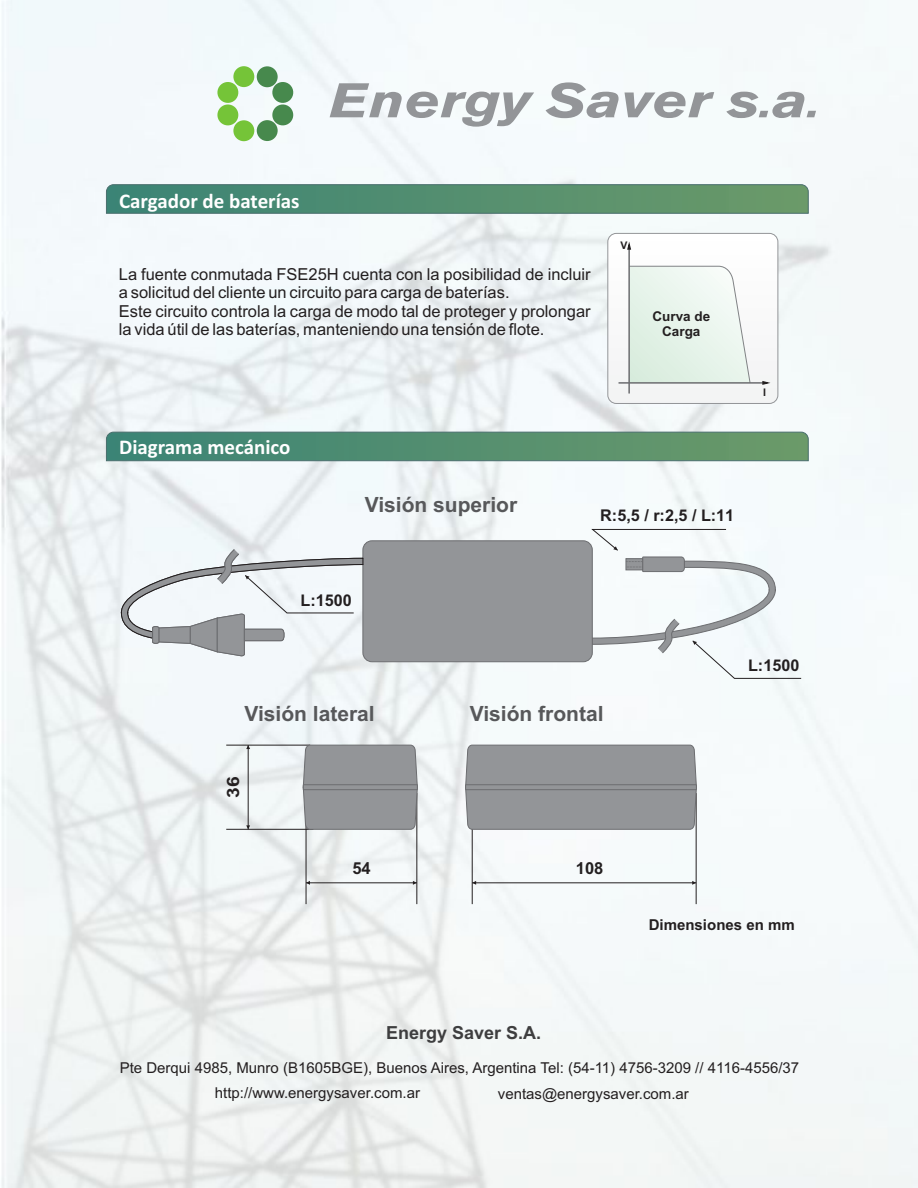
<style>
.page{position:relative;width:918px;height:1188px;background:#fff}
.page>*{position:absolute;margin:0;border:0;box-sizing:border-box;transform-origin:0 0}
.t1{font:700 21px "Arial";color:#57585a}
.t2{font:700 21px "Calibri";color:#fff}
.t3{font:700 18px "Arial";color:#3e3e3f}
.t4{font:700 16.95px "Arial";color:#231f20;scale:1.13 1}
.t5{font:16.5px/18.5px "Arial";color:#231f20}
.t6{font:700 16.5px "Arial";color:#231f20}
.t7{font:700 16.2px "Arial";color:#231f20}
.t8{font:15px "Arial";color:#231f20}
.t9{font:700 15px "Arial";color:#231f20}
.t10{font:700 13.5px/15.1px "Arial";color:#231f20;text-align:center}
.t11{font:700 10.5px "Arial";color:#231f20}
</style>
<div class="page">
<img style="left:1px;top:0;width:917px;height:1188px">
<hr style="left:226px;top:829px;width:87px;height:1px;background:#231f20">
<hr style="left:696px;top:793px;width:1px;height:111px;background:#231f20">
<hr style="left:417px;top:793px;width:1px;height:111px;background:#231f20">
<hr style="left:226px;top:745px;width:84px;height:1px;background:#231f20">
<hr style="left:248px;top:745px;width:1px;height:84px;background:#231f20">
<svg style="left:246px;top:745px;width:4px;height:4px"></svg>
<svg style="left:246px;top:825px;width:4px;height:4px"></svg>
<hr style="left:472px;top:883px;width:224px;height:1px;background:#231f20">
<svg style="left:692px;top:881px;width:4px;height:4px"></svg>
<hr style="left:306px;top:883px;width:111px;height:1px;background:#231f20">
<svg style="left:413px;top:881px;width:4px;height:4px"></svg>
<div style="left:363px;top:540px;width:230px;height:122px;background:#939598;border:1px solid #6c6d70;border-radius:9px"></div>
<hr style="left:472px;top:793px;width:1px;height:111px;background:#231f20">
<hr style="left:306px;top:793px;width:1px;height:111px;background:#231f20">
<div style="left:465px;top:744px;width:232px;height:86px;background:#939598"></div>
<svg style="left:465px;top:784px;width:232px;height:6px"></svg>
<svg style="left:302px;top:744px;width:116px;height:86px;background:#949699"></svg>
<svg style="left:303px;top:784px;width:115px;height:6px"></svg>
<svg style="left:592px;top:529px;width:210px;height:150px"></svg>
<svg style="left:121px;top:549px;width:243px;height:107px"></svg>
<div style="left:608px;top:233px;width:170px;height:170px;background:#fafafa;border-radius:9px"></div>
<div style="left:608px;top:233px;width:170px;height:171px;border:1px solid #939598;border-radius:9px"></div>
<svg style="left:630px;top:266px;width:120px;height:116px"></svg>
<hr style="left:619px;top:382px;width:144px;height:2px;background:#6c6d70">
<hr style="left:628px;top:249px;width:2px;height:145px;background:#6c6d70">
<svg style="left:762px;top:380px;width:9px;height:5px"></svg>
<svg style="left:627px;top:242px;width:4px;height:8px"></svg>
<svg style="left:106px;top:184px;width:703px;height:30px;background:#548d70"></svg>
<svg style="left:106px;top:432px;width:703px;height:29px;background:#538d6f"></svg>
<div style="left:257px;top:66px;width:21px;height:21px;background:#47894d;border-radius:50%"></div>
<div style="left:257px;top:120px;width:21px;height:21px;background:#47894d;border-radius:50%"></div>
<div style="left:233px;top:66px;width:21px;height:21px;background:#75c438;border-radius:50%"></div>
<div style="left:233px;top:120px;width:21px;height:21px;background:#75c438;border-radius:50%"></div>
<svg style="left:271px;top:81px;width:23px;height:45px"></svg>
<svg style="left:216px;top:81px;width:23px;height:45px"></svg>
<svg style="left:330px;top:82px;width:486px;height:45px"></svg>
<p class="t2" style="left:119px;top:192px;width:182px">Cargador de baterías</p>
<p class="t5" style="left:119px;top:266px;width:473px">La fuente conmutada FSE25H cuenta con la posibilidad de incluir a solicitud del cliente un circuito para carga de baterías.<br>Este circuito controla la carga de modo tal de proteger y prolongar la vida útil de las baterías, manteniendo una tensión de flote.</p>
<p class="t11" style="left:621px;top:241px;width:9px">V</p>
<p class="t10" style="left:652px;top:310px;width:59px">Curva de<br>Carga</p>
<p class="t2" style="left:119px;top:438px;width:173px">Diagrama mecánico</p>
<p class="t1" style="left:365px;top:497px;width:154px">Visión superior</p>
<p class="t7" style="left:600px;top:509px;width:136px">R:5,5 / r:2,5 / L:11</p>
<p class="t11" style="left:763px;top:388px;width:4px">I</p>
<p class="t7" style="left:301px;top:594px;width:53px">L:1500</p>
<p class="t1" style="left:244px;top:706px;width:132px">Visión lateral</p>
<p class="t1" style="left:470px;top:706px;width:135px">Visión frontal</p>
<p class="t4" style="left:227px;top:798px;width:20px;rotate:-90deg">36</p>
<p class="t6" style="left:352px;top:862px;width:20px">54</p>
<p class="t6" style="left:576px;top:862px;width:29px">108</p>
<p class="t7" style="left:748px;top:660px;width:53px">L:1500</p>
<p class="t3" style="left:386px;top:1026px;width:157px">Energy Saver S.A.</p>
<p class="t9" style="left:649px;top:919px;width:148px">Dimensiones en mm</p>
<p class="t8" style="left:120px;top:1062px;width:681px">Pte Derqui 4985, Munro (B1605BGE), Buenos Aires, Argentina Tel: (54-11) 4756-3209 // 4116-4556/37</p>
<p class="t8" style="left:215px;top:1087px;width:207px">http://www.energysaver.com.ar</p>
<p class="t8" style="left:498px;top:1088px;width:193px">ventas@energysaver.com.ar</p>
</div>
